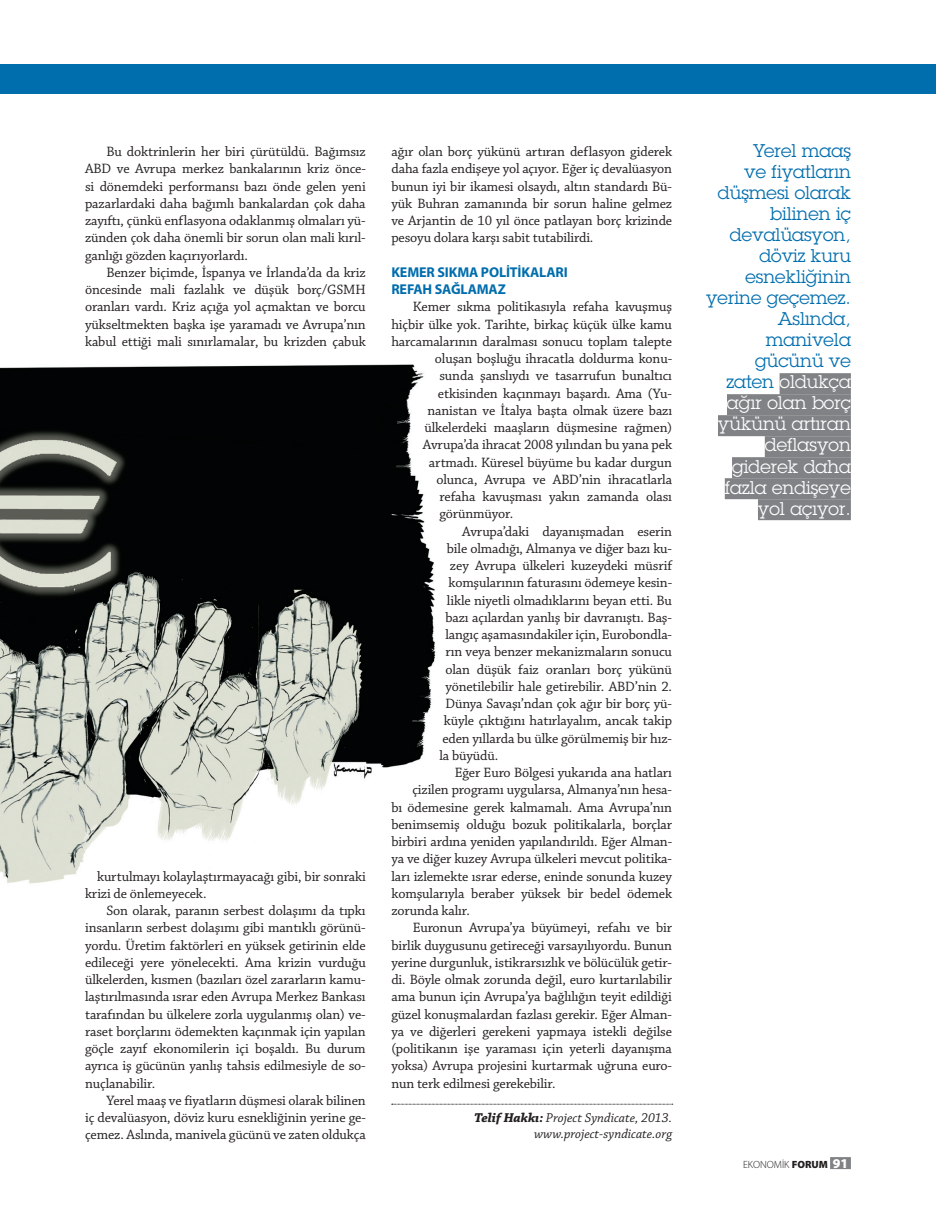
<style>
.page{position:relative;width:936px;height:1212px;background:#fff}
.page>*{position:absolute;margin:0;border:0;box-sizing:border-box;transform-origin:0 0}
.t1{font:18px/21px "Lubalin Graph Turk";color:#006dad;text-align:right}
.t2{font:14.25px/17.2px "Chaparral Pro";letter-spacing:-.01em;color:#231f20;text-align:justify}
.t3{font:700 14.25px/17.2px "Myriad Pro";letter-spacing:-.01em;color:#006dad}
.t4{font:italic 13.5px/16.5px "Chaparral Pro";color:#231f20;text-align:right}
.t5{font:300 10.5px "Myriad Pro";color:#231f20}
.s1{font-weight:700}
.s2{color:#fff}
.s3{font-weight:900}
.s4{font-weight:900;font-size:13.5px;color:#fff}
.s5{font-weight:900;font-size:9px;color:#808285}
</style>
<div class="page">
<img style="left:0;top:364px;width:436px;height:520px">
<div style="left:0;top:64px;width:935px;height:30px;background:#006dad"></div>
<svg style="left:391px;top:1104px;width:281px;height:1px"></svg>
<div style="left:779px;top:373px;width:71px;height:21px;background:#808285"></div>
<div style="left:727px;top:394px;width:123px;height:21px;background:#808285"></div>
<div style="left:718px;top:415px;width:132px;height:21px;background:#808285"></div>
<div style="left:764px;top:436px;width:86px;height:21px;background:#808285"></div>
<div style="left:732px;top:457px;width:118px;height:21px;background:#808285"></div>
<div style="left:724px;top:478px;width:126px;height:21px;background:#808285"></div>
<div style="left:758px;top:499px;width:92px;height:21px;background:#808285"></div>
<div style="left:830px;top:1157px;width:20px;height:12px;background:#808285"></div>
<p class="t2" style="left:85px;top:144px;width:282px;text-indent:21px">Bu doktrinlerin her biri çürütüldü. Bağımsız ABD ve Avrupa merkez bankalarının kriz önce&shy;si dönemdeki performansı bazı önde gelen yeni pazarlardaki daha bağımlı bankalardan çok daha zayıftı, çünkü enflasyona odaklanmış olmaları yü&shy;zünden çok daha önemli bir sorun olan mali kırıl&shy;ganlığı gözden kaçırıyorlardı.</p>
<p class="t2" style="left:85px;top:265px;width:282px;text-indent:21px">Benzer biçimde, İspanya ve İrlanda’da da kriz öncesinde mali fazlalık ve düşük borç/GSMH oranları vardı. Kriz açığa yol açmaktan ve borcu yükseltmekten başka işe yaramadı ve Avrupa’nın kabul ettiği mali sınırlamalar, bu krizden çabuk</p>
<p class="t2" style="left:85px;top:869px;width:282px;text-indent:12px">kurtulmayı kolaylaştırmayacağı gibi, bir sonraki krizi de önlemeyecek.</p>
<p class="t2" style="left:85px;top:903px;width:282px;text-indent:21px">Son olarak, paranın serbest dolaşımı da tıpkı insanların serbest dolaşımı gibi mantıklı görünü&shy;yordu. Üretim faktörleri en yüksek getirinin elde edileceği yere yönelecekti. Ama krizin vurduğu ülkelerden, kısmen (bazıları özel zararların kamu&shy;laştırılmasında ısrar eden Avrupa Merkez Bankası tarafından bu ülkelere zorla uygulanmış olan) ve&shy;raset borçlarını ödemekten kaçınmak için yapılan göçle zayıf ekonomilerin içi boşaldı. Bu durum ayrıca iş gücünün yanlış tahsis edilmesiyle de so&shy;nuçlanabilir.</p>
<p class="t2" style="left:85px;top:1093px;width:282px;text-indent:21px">Yerel maaş ve fiyatların düşmesi olarak bilinen iç devalüasyon, döviz kuru esnekliğinin yerine ge&shy;çemez. Aslında, manivela gücünü ve zaten oldukça</p>
<p class="t2" style="left:391px;top:144px;width:282px">ağır olan borç yükünü artıran deflasyon giderek daha fazla endişeye yol açıyor. Eğer iç devalüasyon bunun iyi bir ikamesi olsaydı, altın standardı Bü&shy;yük Buhran zamanında bir sorun haline gelmez ve Arjantin de 10 yıl önce patlayan borç krizinde pesoyu dolara karşı sabit tutabilirdi.</p>
<p class="t3" style="left:391px;top:265px;width:178px">KEMER SIKMA POLİTİKALARI<br>REFAH SAĞLAMAZ</p>
<p class="t2" style="left:412px;top:299px;width:261px">Kemer sıkma politikasıyla refaha kavuşmuş</p>
<p class="t2" style="left:391px;top:317px;width:282px">hiçbir ülke yok. Tarihte, birkaç küçük ülke kamu</p>
<p class="t2" style="left:391px;top:334px;width:282px">harcamalarının daralması sonucu toplam talepte</p>
<p class="t2" style="left:435px;top:351px;width:239px">oluşan boşluğu ihracatla doldurma konu-</p>
<p class="t2" style="left:439px;top:368px;width:234px">sunda şanslıydı ve tasarrufun bunaltıcı</p>
<p class="t2" style="left:438px;top:386px;width:235px">etkisinden kaçınmayı başardı. Ama (Yu-</p>
<p class="t2" style="left:427px;top:403px;width:246px">nanistan ve İtalya başta olmak üzere bazı</p>
<p class="t2" style="left:424px;top:420px;width:249px">ülkelerdeki maaşların düşmesine rağmen)</p>
<p class="t2" style="left:423px;top:437px;width:250px">Avrupa’da ihracat 2008 yılından bu yana pek</p>
<p class="t2" style="left:429px;top:455px;width:245px">artmadı. Küresel büyüme bu kadar durgun</p>
<p class="t2" style="left:436px;top:472px;width:237px">olunca, Avrupa ve ABD’nin ihracatlarla</p>
<p class="t2" style="left:439px;top:489px;width:234px">refaha kavuşması yakın zamanda olası</p>
<p class="t2" style="left:439px;top:506px;width:75px">görünmüyor.</p>
<p class="t2" style="left:462px;top:524px;width:211px">Avrupa’daki dayanışmadan eserin</p>
<p class="t2" style="left:447px;top:541px;width:226px">bile olmadığı, Almanya ve diğer bazı ku-</p>
<p class="t2" style="left:450px;top:558px;width:224px">zey Avrupa ülkeleri kuzeydeki müsrif</p>
<p class="t2" style="left:448px;top:575px;width:225px">komşularının faturasını ödemeye kesin-</p>
<p class="t2" style="left:447px;top:593px;width:226px">likle niyetli olmadıklarını beyan etti. Bu</p>
<p class="t2" style="left:445px;top:610px;width:228px">bazı açılardan yanlış bir davranıştı. Baş-</p>
<p class="t2" style="left:445px;top:627px;width:228px">langıç aşamasındakiler için, Eurobondla-</p>
<p class="t2" style="left:445px;top:644px;width:228px">rın veya benzer mekanizmaların sonucu</p>
<p class="t2" style="left:445px;top:662px;width:228px">olan düşük faiz oranları borç yükünü</p>
<p class="t2" style="left:445px;top:679px;width:228px">yönetilebilir hale getirebilir. ABD’nin 2.</p>
<p class="t2" style="left:445px;top:696px;width:228px">Dünya Savaşı’ndan çok ağır bir borç yü-</p>
<p class="t2" style="left:444px;top:713px;width:230px">küyle çıktığını hatırlayalım, ancak takip</p>
<p class="t2" style="left:442px;top:731px;width:231px">eden yıllarda bu ülke görülmemiş bir hız-</p>
<p class="t2" style="left:439px;top:748px;width:60px">la büyüdü.</p>
<p class="t2" style="left:454px;top:765px;width:219px">Eğer Euro Bölgesi yukarıda ana hatları</p>
<p class="t2" style="left:412px;top:782px;width:261px">çizilen programı uygularsa, Almanya’nın hesa-</p>
<p class="t2" style="left:391px;top:800px;width:282px">bı ödemesine gerek kalmamalı. Ama Avrupa’nın</p>
<p class="t2" style="left:391px;top:817px;width:282px">benimsemiş olduğu bozuk politikalarla, borçlar</p>
<p class="t2" style="left:391px;top:834px;width:282px">birbiri ardına yeniden yapılandırıldı. Eğer Alman-</p>
<p class="t2" style="left:391px;top:851px;width:282px">ya ve diğer kuzey Avrupa ülkeleri mevcut politika-</p>
<p class="t2" style="left:391px;top:869px;width:282px">ları izlemekte ısrar ederse, eninde sonunda kuzey</p>
<p class="t2" style="left:391px;top:886px;width:282px">komşularıyla beraber yüksek bir bedel ödemek</p>
<p class="t2" style="left:391px;top:903px;width:80px">zorunda kalır.</p>
<p class="t2" style="left:412px;top:920px;width:261px">Euronun Avrupa’ya büyümeyi, refahı ve bir</p>
<p class="t2" style="left:391px;top:938px;width:282px">birlik duygusunu getireceği varsayılıyordu. Bunun</p>
<p class="t2" style="left:391px;top:955px;width:282px">yerine durgunluk, istikrarsızlık ve bölücülük getir-</p>
<p class="t2" style="left:391px;top:972px;width:282px">di. Böyle olmak zorunda değil, euro kurtarılabilir</p>
<p class="t2" style="left:391px;top:989px;width:282px">ama bunun için Avrupa’ya bağlılığın teyit edildiği</p>
<p class="t2" style="left:391px;top:1007px;width:282px">güzel konuşmalardan fazlası gerekir. Eğer Alman-</p>
<p class="t2" style="left:391px;top:1024px;width:282px">ya ve diğerleri gerekeni yapmaya istekli değilse</p>
<p class="t2" style="left:391px;top:1041px;width:282px">(politikanın işe yaraması için yeterli dayanışma</p>
<p class="t2" style="left:391px;top:1058px;width:282px">yoksa) Avrupa projesini kurtarmak uğruna euro-</p>
<p class="t2" style="left:391px;top:1076px;width:166px">nun terk edilmesi gerekebilir.</p>
<p class="t4" style="left:474px;top:1110px;width:199px"><span class="s1">Telif Hakkı:</span> Project Syndicate, 2013. www.project-syndicate.org</p>
<p class="t1" style="left:706px;top:140px;width:146px">Yerel maaş<br>ve fiyatların düşmesi olarak bilinen iç devalüasyon, döviz kuru esnekliğinin yerine geçemez.<br>Aslında, manivela gücünü ve zaten <span class="s2">oldukça ağır olan borç yükünü artıran deflasyon giderek daha fazla endişeye yol açıyor.</span></p>
<p class="t5" style="left:743px;top:1160px;width:109px">EKONOMİK <span class="s3">FORUM</span> <span class="s4">91</span><span class="s5">i</span></p>
</div>
